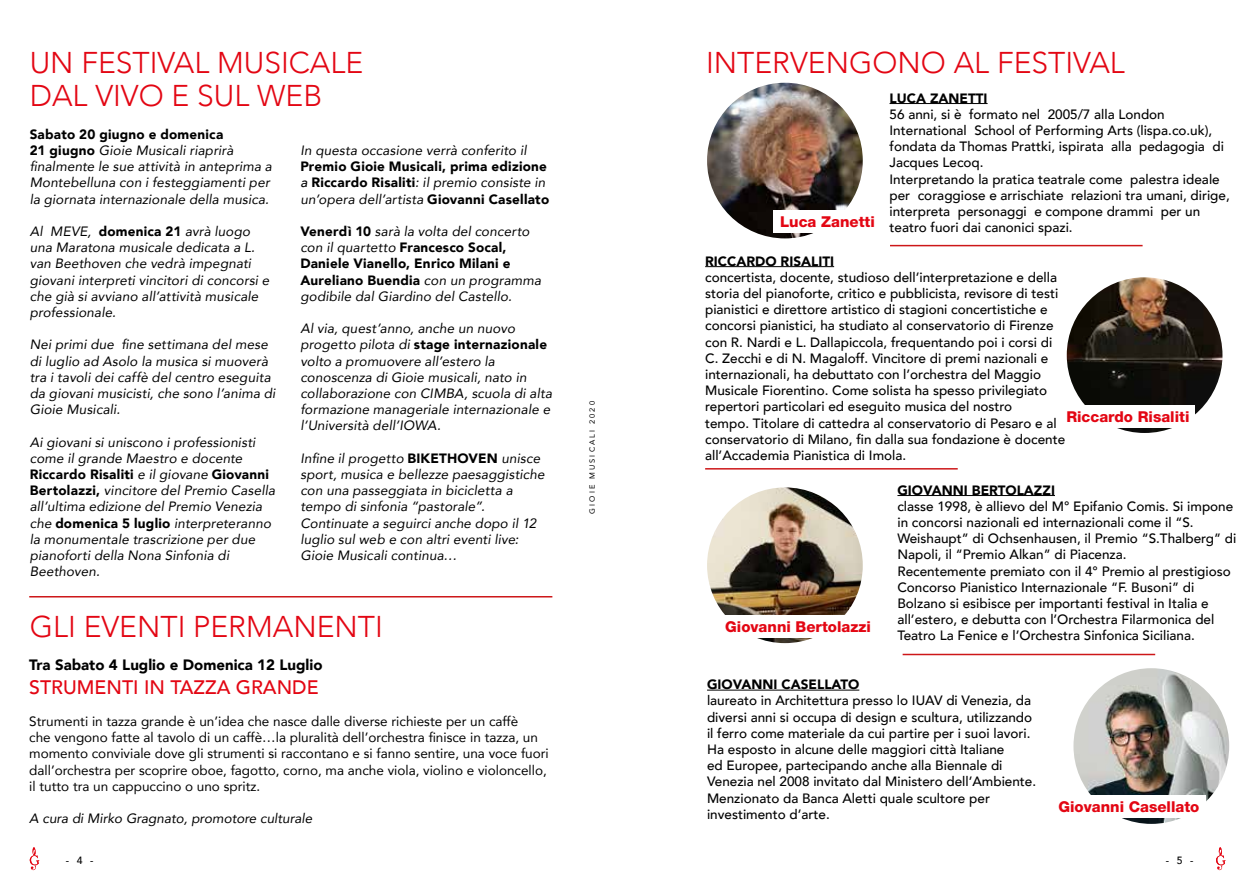
<style>
.page{position:relative;width:1259px;height:893px;background:#fff}
.page>*{position:absolute;margin:0;border:0;box-sizing:border-box;transform-origin:0 0}
.t1{font:300 30px/33px "Avenir";color:#e30613}
.t2{font:500 19.5px "Avenir";color:#e30613}
.t3{font:800 15px "Helvetica Neue LT Std";color:#e30613}
.t4{font:900 15px "Avenir";color:#000}
.t5{font:500 13.5px/16.2px "Avenir";color:#000}
.t6{font:italic 13.5px/16.2px "Avenir";letter-spacing:.01em;color:#000}
.t7{font:13.5px/16.2px "Avenir";color:#000}
.t8{font:900 13.5px/16.2px "Avenir";color:#000}
.t9{font:500 10.5px "Avenir";color:#000}
.t10{font:7.5px "Avenir";letter-spacing:.28em;color:#000}
.s1{font-weight:900;font-style:normal}
.s2{font-weight:500;font-style:italic}
.s3{font-weight:400;font-style:italic}
</style>
<div class="page">
<svg style="left:1216px;top:847px;width:9px;height:23px"></svg>
<svg style="left:30px;top:847px;width:9px;height:23px"></svg>
<img style="left:707px;top:83px;width:156px;height:155px;border-radius:78px">
<img style="left:707px;top:487px;width:156px;height:156px;border-radius:78px">
<img style="left:1073px;top:668px;width:156px;height:156px;border-radius:78px">
<img style="left:1066px;top:277px;width:156px;height:156px;border-radius:78px">
<div style="left:1052px;top:795px;width:153px;height:23px;background:#fff"></div>
<div style="left:1060px;top:405px;width:135px;height:23px;background:#fff"></div>
<hr style="left:889px;top:103px;width:98px;height:1px;background:#000">
<hr style="left:897px;top:495px;width:158px;height:1px;background:#000">
<hr style="left:707px;top:690px;width:152px;height:1px;background:#000">
<hr style="left:705px;top:266px;width:129px;height:1px;background:#000">
<hr style="left:29px;top:596px;width:523px;height:1px;background:#cd1719">
<hr style="left:890px;top:245px;width:252px;height:1px;background:#cd1719">
<hr style="left:705px;top:468px;width:252px;height:2px;background:#cd1719">
<hr style="left:902px;top:654px;width:253px;height:1px;background:#cd1719">
<div style="left:773px;top:210px;width:108px;height:23px;background:#fff"></div>
<div style="left:714px;top:615px;width:167px;height:23px;background:#fff"></div>
<h1 class="t1" style="left:30px;top:46px;width:335px">UN FESTIVAL MUSICALE<br>DAL VIVO E SUL WEB</h1>
<p class="t6" style="left:30px;top:126px;width:244px"><span class="s1">Sabato 20 giugno e domenica<br>21 giugno</span> Gioie Musicali riaprirà finalmente le sue attività in anteprima a Montebelluna con i festeggiamenti per la giornata internazionale della musica.</p>
<p class="t6" style="left:30px;top:223px;width:241px">Al MEVE, <span class="s1">domenica 21</span> avrà luogo una Maratona musicale dedicata a L. van Beethoven che vedrà impegnati giovani interpreti vincitori di concorsi e che già si avviano all’attività musicale professionale.</p>
<p class="t6" style="left:30px;top:336px;width:247px">Nei primi due fine settimana del mese di luglio ad Asolo la musica si muoverà tra i tavoli dei caffè del centro eseguita da giovani musicisti, che sono l’anima di Gioie Musicali.</p>
<p class="t6" style="left:30px;top:434px;width:247px">Ai giovani si uniscono i professionisti come il grande Maestro e docente <span class="s1">Riccardo Risaliti</span> e il giovane <span class="s1">Giovanni Bertolazzi,</span> vincitore del Premio Casella all’ultima edizione del Premio Venezia che <span class="s1">domenica 5 luglio</span> interpreteranno la monumentale trascrizione per due pianoforti della Nona Sinfonia di Beethoven.</p>
<p class="t6" style="left:300px;top:142px;width:228px">In questa occasione verrà conferito il</p>
<p class="t8" style="left:300px;top:158px;width:250px">Premio Gioie Musicali, prima edizione <span class="s2">a</span> Riccardo Risaliti<span class="s3">: il premio consiste in un’opera dell’artista</span> Giovanni Casellato</p>
<p class="t6" style="left:300px;top:223px;width:242px"><span class="s1">Venerdì 10</span> sarà la volta del concerto con il quartetto <span class="s1">Francesco Socal, Daniele Vianello, Enrico Milani e Aureliano Buendia</span> con un programma godibile dal Giardino del Castello.</p>
<p class="t6" style="left:300px;top:320px;width:253px">Al via, quest’anno, anche un nuovo progetto pilota di <span class="s1">stage internazionale </span>volto a promuovere all’estero la conoscenza di Gioie musicali, nato in collaborazione con CIMBA, scuola di alta formazione manageriale internazionale e l’Università dell’IOWA.</p>
<p class="t6" style="left:300px;top:450px;width:246px">Infine il progetto <span class="s1">BIKETHOVEN</span> unisce sport, musica e bellezze paesaggistiche con una passeggiata in bicicletta a tempo di sinfonia “pastorale”.<br>Continuate a seguirci anche dopo il 12 luglio sul web e con altri eventi live:<br>Gioie Musicali continua…</p>
<h1 class="t1" style="left:30px;top:610px;width:354px">GLI EVENTI PERMANENTI</h1>
<p class="t4" style="left:29px;top:652px;width:295px">Tra Sabato 4 Luglio e Domenica 12 Luglio</p>
<h2 class="t2" style="left:29px;top:670px;width:291px">STRUMENTI IN TAZZA GRANDE</h2>
<p class="t7" style="left:29px;top:713px;width:521px">Strumenti in tazza grande è un’idea che nasce dalle diverse richieste per un caffè<br>che vengono fatte al tavolo di un caffè…la pluralità dell’orchestra finisce in tazza, un momento conviviale dove gli strumenti si raccontano e si fanno sentire, una voce fuori dall’orchestra per scoprire oboe, fagotto, corno, ma anche viola, violino e violoncello, il tutto tra un cappuccino o uno spritz.</p>
<p class="t6" style="left:29px;top:810px;width:284px">A cura di Mirko Gragnato, promotore culturale</p>
<p class="t10" style="left:586px;top:514px;width:114px;rotate:-90deg">GIOIE MUSICALI 2020</p>
<h1 class="t1" style="left:706px;top:46px;width:420px">INTERVENGONO AL FESTIVAL</h1>
<p class="t3" style="left:780px;top:213px;width:96px">Luca Zanetti</p>
<p class="t8" style="left:889px;top:89px;width:100px">LUCA ZANETTI</p>
<p class="t5" style="left:889px;top:105px;width:342px">56 anni, si è formato nel 2005/7 alla London International School of Performing Arts (lispa.co.uk), fondata da Thomas Prattki, ispirata alla pedagogia di Jacques Lecoq.<br>Interpretando la pratica teatrale come palestra ideale per coraggiose e arrischiate relazioni tra umani, dirige, interpreta personaggi e compone drammi per un teatro fuori dai canonici spazi.</p>
<p class="t8" style="left:705px;top:252px;width:130px">RICCARDO RISALITI</p>
<p class="t5" style="left:705px;top:268px;width:361px">concertista, docente, studioso dell’interpretazione e della storia del pianoforte, critico e pubblicista, revisore di testi pianistici e direttore artistico di stagioni concertistiche e concorsi pianistici, ha studiato al conservatorio di Firenze con R. Nardi e L. Dallapiccola, frequentando poi i corsi di C. Zecchi e di N. Magaloff. Vincitore di premi nazionali e internazionali, ha debuttato con l’orchestra del Maggio Musicale Fiorentino. Come solista ha spesso privilegiato repertori particolari ed eseguito musica del nostro<br>tempo. Titolare di cattedra al conservatorio di Pesaro e al conservatorio di Milano, fin dalla sua fondazione è docente all’Accademia Pianistica di Imola.</p>
<p class="t3" style="left:1066px;top:407px;width:125px">Riccardo Risaliti</p>
<p class="t3" style="left:725px;top:617px;width:147px">Giovanni Bertolazzi</p>
<p class="t8" style="left:897px;top:481px;width:159px">GIOVANNI BERTOLAZZI</p>
<p class="t5" style="left:897px;top:497px;width:340px">classe 1998, è allievo del M° Epifanio Comis. Si impone in concorsi nazionali ed internazionali come il “S.<br>Weishaupt” di Ochsenhausen, il Premio “S.Thalberg” di Napoli, il “Premio Alkan” di Piacenza.<br>Recentemente premiato con il 4° Premio al prestigioso Concorso Pianistico Internazionale “F. Busoni” di Bolzano si esibisce per importanti festival in Italia e all’estero, e debutta con l’Orchestra Filarmonica del Teatro La Fenice e l’Orchestra Sinfonica Siciliana.</p>
<p class="t8" style="left:707px;top:676px;width:154px">GIOVANNI CASELLATO</p>
<p class="t5" style="left:707px;top:692px;width:331px">laureato in Architettura presso lo IUAV di Venezia, da diversi anni si occupa di design e scultura, utilizzando il ferro come materiale da cui partire per i suoi lavori.<br>Ha esposto in alcune delle maggiori città Italiane<br>ed Europee, partecipando anche alla Biennale di Venezia nel 2008 invitato dal Ministero dell’Ambiente.<br>Menzionato da Banca Aletti quale scultore per investimento d’arte.</p>
<p class="t3" style="left:1058px;top:798px;width:142px">Giovanni Casellato</p>
<p class="t9" style="left:66px;top:851px;width:29px">- 4 -</p>
<p class="t9" style="left:1165px;top:851px;width:29px">- 5 -</p>
</div>
